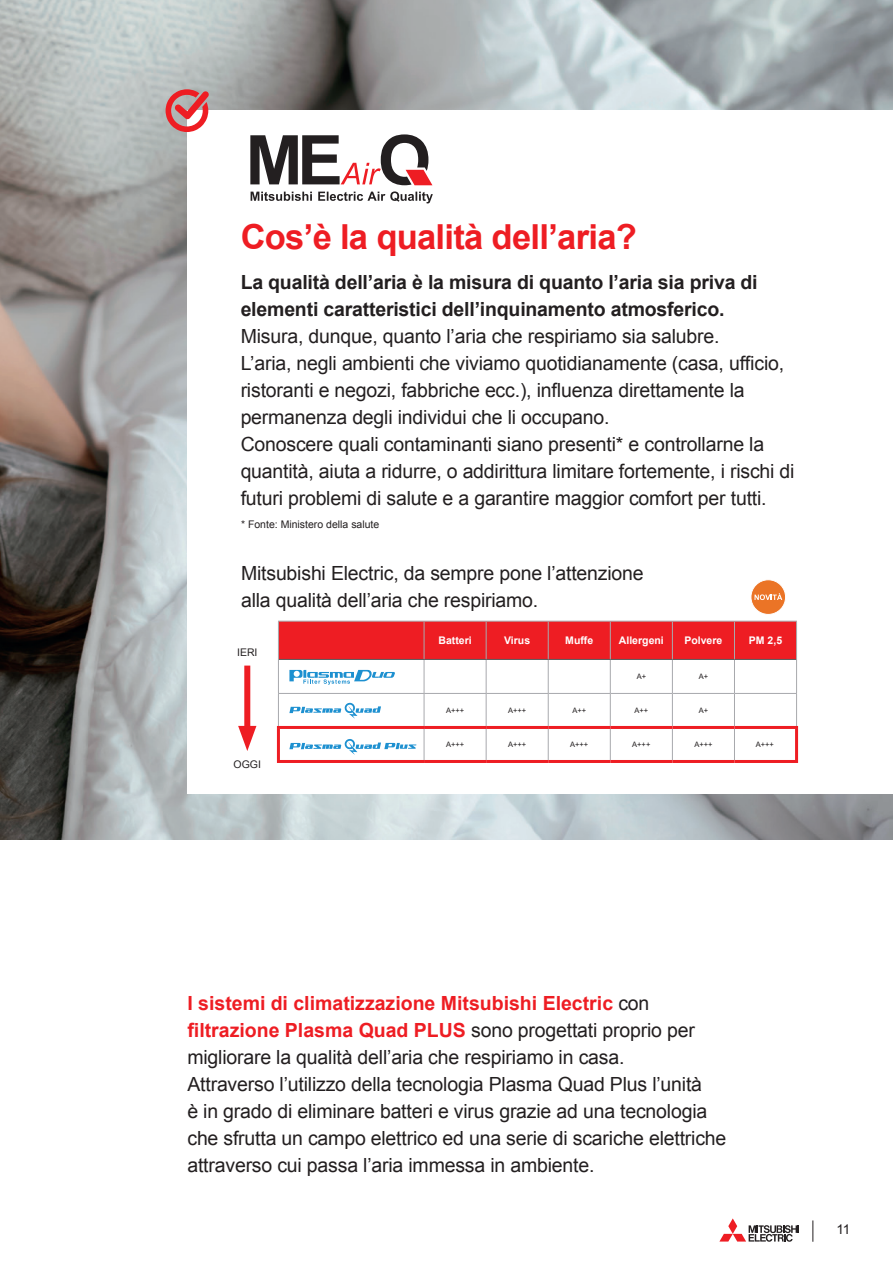
<style>
.page{position:relative;width:893px;height:1263px;background:#fff}
.page>*{position:absolute;margin:0;border:0;box-sizing:border-box;transform-origin:0 0}
.t1{font:700 34.5px "Arial";letter-spacing:-.02em;color:#ee1d23}
.t2{font:19.5px/27px "Arial";letter-spacing:-.01em;color:#231f20}
.t3{font:700 19.5px/27px "Arial";letter-spacing:-.01em;color:#231f20}
.t4{font:13.5px "Arial";color:#231f20}
.t5{font:700 10.5px "Arial";color:#fff}
.t6{font:10.5px "Arial";color:#231f20}
.t7{font:7.5px "Arial";color:#231f20}
.s1{font-weight:700;color:#ee1d23}
</style>
<div class="page">
<svg style="left:719px;top:1218px;width:80px;height:24px"></svg>
<svg style="left:812px;top:1220px;width:1px;height:22px"></svg>
<img style="left:0;top:0;width:893px;height:840px">
<div style="left:187px;top:111px;width:706px;height:683px;background:#fff"></div>
<svg style="left:166px;top:89px;width:43px;height:43px;background:#d8777a"></svg>
<svg style="left:251px;top:191px;width:182px;height:12px"></svg>
<svg style="left:250px;top:134px;width:182px;height:51px"></svg>
<div style="left:279px;top:622px;width:517px;height:37px;background:#ee1d23"></div>
<hr style="left:424px;top:660px;width:1px;height:33px;background:#a8a9ad">
<hr style="left:486px;top:660px;width:1px;height:33px;background:#a8a9ad">
<hr style="left:548px;top:660px;width:1px;height:33px;background:#a8a9ad">
<hr style="left:796px;top:659px;width:1px;height:34px;background:#a8a9ad">
<hr style="left:278px;top:621px;width:146px;height:1px;background:#a8a9ad">
<hr style="left:278px;top:621px;width:1px;height:38px;background:#a8a9ad">
<hr style="left:424px;top:621px;width:62px;height:1px;background:#a8a9ad">
<hr style="left:486px;top:621px;width:62px;height:1px;background:#a8a9ad">
<hr style="left:548px;top:621px;width:62px;height:1px;background:#a8a9ad">
<hr style="left:610px;top:621px;width:62px;height:1px;background:#a8a9ad">
<hr style="left:672px;top:621px;width:62px;height:1px;background:#a8a9ad">
<hr style="left:734px;top:621px;width:63px;height:1px;background:#a8a9ad">
<hr style="left:278px;top:659px;width:1px;height:34px;background:#a8a9ad">
<hr style="left:610px;top:660px;width:1px;height:33px;background:#a8a9ad">
<hr style="left:672px;top:660px;width:1px;height:33px;background:#a8a9ad">
<hr style="left:734px;top:660px;width:1px;height:33px;background:#a8a9ad">
<hr style="left:277px;top:726px;width:147px;height:3px;background:#ee1d23">
<hr style="left:277px;top:729px;width:3px;height:31px;background:#ee1d23">
<hr style="left:734px;top:726px;width:64px;height:3px;background:#ee1d23">
<hr style="left:795px;top:729px;width:3px;height:31px;background:#ee1d23">
<hr style="left:277px;top:760px;width:147px;height:3px;background:#ee1d23">
<hr style="left:424px;top:760px;width:62px;height:3px;background:#ee1d23">
<hr style="left:486px;top:760px;width:62px;height:3px;background:#ee1d23">
<hr style="left:548px;top:760px;width:62px;height:3px;background:#ee1d23">
<hr style="left:610px;top:760px;width:62px;height:3px;background:#ee1d23">
<hr style="left:672px;top:760px;width:62px;height:3px;background:#ee1d23">
<hr style="left:734px;top:760px;width:64px;height:3px;background:#ee1d23">
<hr style="left:424px;top:621px;width:1px;height:38px;background:#a8a9ad">
<hr style="left:486px;top:621px;width:1px;height:38px;background:#a8a9ad">
<hr style="left:548px;top:621px;width:1px;height:38px;background:#a8a9ad">
<hr style="left:610px;top:621px;width:1px;height:38px;background:#a8a9ad">
<hr style="left:672px;top:621px;width:1px;height:38px;background:#a8a9ad">
<hr style="left:734px;top:621px;width:1px;height:38px;background:#a8a9ad">
<hr style="left:796px;top:621px;width:1px;height:38px;background:#a8a9ad">
<hr style="left:279px;top:659px;width:145px;height:1px;background:#57585a">
<hr style="left:424px;top:659px;width:62px;height:1px;background:#57585a">
<hr style="left:486px;top:659px;width:62px;height:1px;background:#57585a">
<hr style="left:548px;top:659px;width:62px;height:1px;background:#57585a">
<hr style="left:610px;top:659px;width:62px;height:1px;background:#57585a">
<hr style="left:672px;top:659px;width:62px;height:1px;background:#57585a">
<hr style="left:734px;top:659px;width:62px;height:1px;background:#57585a">
<div style="left:244px;top:666px;width:6px;height:70px;background:#ee1d23"></div>
<svg style="left:238px;top:726px;width:18px;height:25px"></svg>
<svg style="left:278px;top:693px;width:519px;height:68px"></svg>
<div style="left:751px;top:580px;width:35px;height:35px;background:#eb7426;border:1px solid #fff;border-radius:50%"></div>
<svg style="left:754px;top:593px;width:28px;height:7px"></svg>
<svg style="left:289px;top:670px;width:106px;height:15px"></svg>
<h1 class="t1" style="left:241px;top:214px;width:398px">Cos’è la qualità dell’aria?</h1>
<p class="t3" style="left:241px;top:269px;width:519px">La qualità dell’aria è la misura di quanto l’aria sia priva di elementi caratteristici dell’inquinamento atmosferico.</p>
<p class="t2" style="left:241px;top:322px;width:555px">Misura, dunque, quanto l’aria che respiriamo sia salubre.<br>L’aria, negli ambienti che viviamo quotidianamente (casa, ufficio, ristoranti e negozi, fabbriche ecc.), influenza direttamente la permanenza degli individui che li occupano.<br>Conoscere quali contaminanti siano presenti* e controllarne la quantità, aiuta a ridurre, o addirittura limitare fortemente, i rischi di futuri problemi di salute e a garantire maggior comfort per tutti.</p>
<p class="t6" style="left:241px;top:518px;width:140px">* Fonte: Ministero della salute</p>
<p class="t2" style="left:241px;top:560px;width:404px">Mitsubishi Electric, da sempre pone l’attenzione alla qualità dell’aria che respiriamo.</p>
<p class="t6" style="left:237px;top:646px;width:22px">IERI</p>
<p class="t6" style="left:234px;top:757px;width:29px">OGGI</p>
<p class="t5" style="left:438px;top:633px;width:35px">Batteri</p>
<p class="t5" style="left:504px;top:633px;width:28px">Virus</p>
<p class="t5" style="left:565px;top:633px;width:29px">Muffe</p>
<p class="t5" style="left:619px;top:633px;width:46px">Allergeni</p>
<p class="t5" style="left:684px;top:633px;width:39px">Polvere</p>
<p class="t5" style="left:749px;top:633px;width:35px">PM 2,5</p>
<p class="t7" style="left:637px;top:672px;width:11px">A+</p>
<p class="t7" style="left:699px;top:672px;width:11px">A+</p>
<p class="t7" style="left:446px;top:705px;width:20px">A+++</p>
<p class="t7" style="left:508px;top:705px;width:20px">A+++</p>
<p class="t7" style="left:572px;top:705px;width:15px">A++</p>
<p class="t7" style="left:634px;top:705px;width:15px">A++</p>
<p class="t7" style="left:699px;top:705px;width:11px">A+</p>
<p class="t7" style="left:446px;top:740px;width:20px">A+++</p>
<p class="t7" style="left:508px;top:740px;width:20px">A+++</p>
<p class="t7" style="left:570px;top:740px;width:20px">A+++</p>
<p class="t7" style="left:632px;top:740px;width:20px">A+++</p>
<p class="t7" style="left:694px;top:740px;width:20px">A+++</p>
<p class="t7" style="left:756px;top:740px;width:20px">A+++</p>
<p class="t2" style="left:187px;top:989px;width:540px"><span class="s1">I sistemi di climatizzazione Mitsubishi Electric</span> con <span class="s1">filtrazione Plasma Quad PLUS</span> sono progettati proprio per migliorare la qualità dell’aria che respiriamo in casa.<br>Attraverso l’utilizzo della tecnologia Plasma Quad Plus l’unità<br>è in grado di eliminare batteri e virus grazie ad una tecnologia che sfrutta un campo elettrico ed una serie di scariche elettriche attraverso cui passa l’aria immessa in ambiente.</p>
<p class="t4" style="left:836px;top:1220px;width:16px">11</p>
</div>
